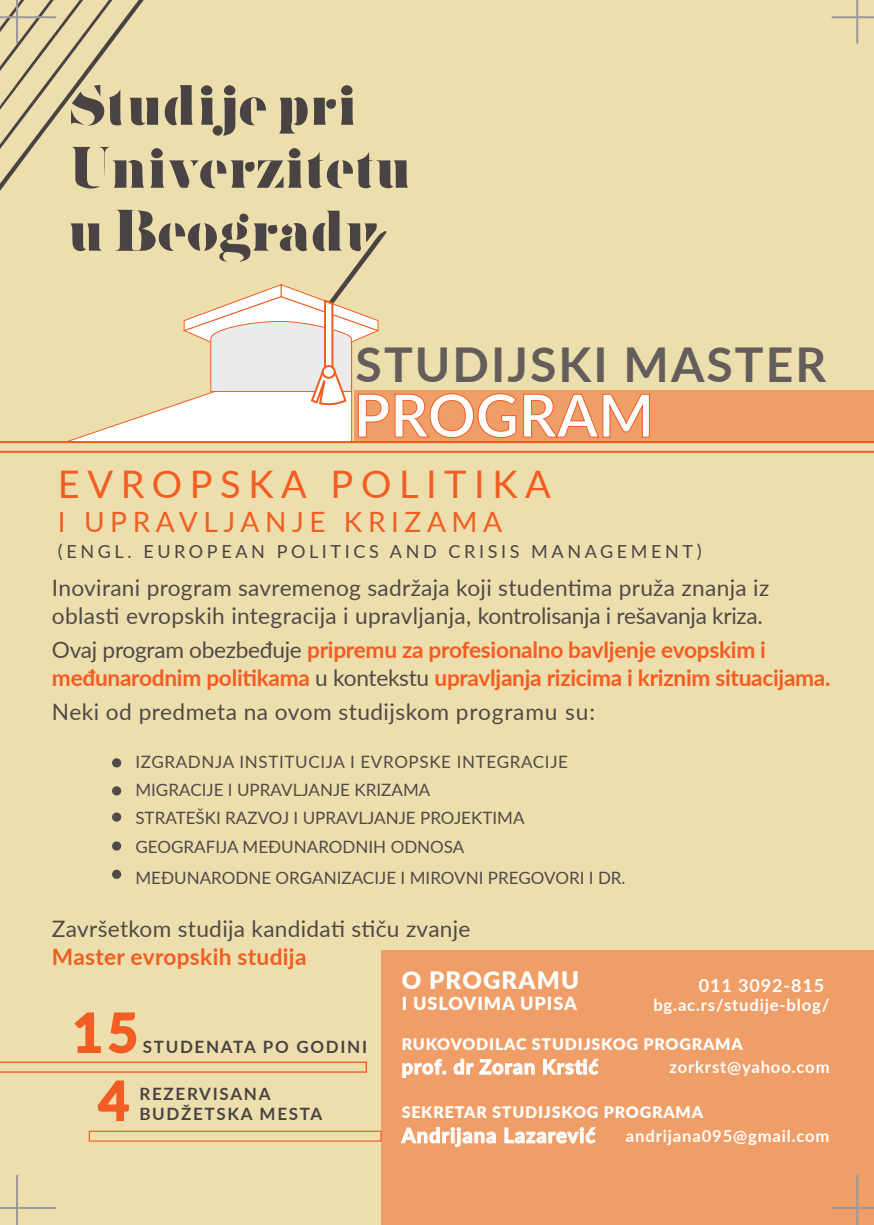
<style>
.page{position:relative;width:874px;height:1225px;background:#fff}
.page>*{position:absolute;margin:0;border:0;box-sizing:border-box;transform-origin:0 0}
.t1{font:700 59.2px "Lato";color:#fff}
.t2{font:700 53.2px "Lato";color:#f25d24}
.t3{font:700 48px "Lato";letter-spacing:.045em;color:#635e5b}
.t4{font:38px "Lato";letter-spacing:.2em;color:#f25d22}
.t5{font:28px "Lato";letter-spacing:.2em;color:#f25d22}
.t6{font:900 24px "Lato";letter-spacing:.05em;color:#fff}
.t7{font:22.6px/28.4px "Lato";letter-spacing:.015em;color:#504a48}
.t8{font:700 22.6px/27.2px "Lato";letter-spacing:-.015em;color:#f25d22}
.t9{font:700 22.6px "Lato";letter-spacing:.015em;color:#f25d22}
.t10{font:700 20.2px "Lato";letter-spacing:.05em;color:#fff}
.t11{font:700 19.8px "Lato";letter-spacing:.05em;color:#fff}
.t12{font:18px "Lato";letter-spacing:.2em;color:#494443}
.t13{font:900 18px "Lato";letter-spacing:.05em;color:#fff}
.t14{font:700 18px "Lato";letter-spacing:.05em;color:#fff}
.t15{font:17px/30.6px "Lato";color:#504a48}
.t16{font:17px/28px "Lato";letter-spacing:.03em;color:#504a48}
.t17{font:700 17px "Lato";letter-spacing:.1em;color:#494443}
.t18{font:700 16.6px "Lato";letter-spacing:.05em;color:#fff}
.t19{font:900 16px "Lato";letter-spacing:.05em;color:#fff}
.s1{font-weight:400;color:#504a48}
</style>
<div class="page">
<div style="left:0;top:0;width:873px;height:1225px;background:#eddfad"></div>
<svg style="left:97px;top:1080px;width:32px;height:41px"></svg>
<svg style="left:74px;top:1012px;width:63px;height:42px"></svg>
<svg style="left:0;top:1061px;width:367px;height:11px"></svg>
<div style="left:89px;top:1130px;width:292px;height:11px;border:1px solid #f25d22"></div>
<div style="left:380px;top:950px;width:493px;height:275px;background:#ef9e67"></div>
<svg style="left:402px;top:1058px;width:133px;height:20px"></svg>
<svg style="left:543px;top:1058px;width:56px;height:17px"></svg>
<svg style="left:400px;top:1127px;width:96px;height:20px"></svg>
<svg style="left:504px;top:1127px;width:92px;height:17px"></svg>
<svg style="left:0;top:0;width:873px;height:453px"></svg>
<svg style="left:322px;top:366px;width:12px;height:12px"></svg>
<div style="left:321px;top:365px;width:14px;height:14px;border:2px solid #f25d22;border-radius:50%"></div>
<hr style="left:16px;top:0;width:2px;height:44px;background:#9b999a">
<hr style="left:0;top:16px;width:56px;height:2px;background:#9b999a">
<hr style="left:855px;top:0;width:2px;height:44px;background:#9b999a">
<hr style="left:831px;top:16px;width:42px;height:2px;background:#9b999a">
<hr style="left:855px;top:1175px;width:2px;height:50px;background:#9b999a">
<hr style="left:831px;top:1207px;width:42px;height:2px;background:#9b999a">
<hr style="left:16px;top:1175px;width:2px;height:50px;background:#9b999a">
<hr style="left:0;top:1207px;width:56px;height:2px;background:#9b999a">
<div style="left:112px;top:758px;width:9px;height:9px;background:#504a48;border-radius:50%"></div>
<div style="left:112px;top:786px;width:9px;height:9px;background:#504a48;border-radius:50%"></div>
<div style="left:112px;top:812px;width:9px;height:9px;background:#504a48;border-radius:50%"></div>
<div style="left:112px;top:841px;width:9px;height:9px;background:#504a48;border-radius:50%"></div>
<div style="left:112px;top:869px;width:9px;height:10px;background:#504a48;border-radius:50%"></div>
<h3 class="t3" style="left:355px;top:329px;width:472px">STUDIJSKI MASTER</h3>
<h1 class="t1" style="left:353px;top:372px;width:302px">PROGRAM</h1>
<h3 class="t4" style="left:58px;top:457px;width:494px">EVROPSKA POLITIKA</h3>
<p class="t5" style="left:58px;top:501px;width:445px">I UPRAVLJANJE KRIZAMA</p>
<p class="t12" style="left:58px;top:538px;width:645px">(ENGL. EUROPEAN POLITICS AND CRISIS MANAGEMENT)</p>
<p class="t7" style="left:52px;top:572px;width:718px">Inovirani program savremenog sadržaja koji studentima pruža znanja iz oblasti evropskih integracija i upravljanja, kontrolisanja i rešavanja kriza.</p>
<p class="t8" style="left:52px;top:635px;width:779px"><span class="s1">Ovaj program obezbeđuje</span> pripremu za profesionalno bavljenje evopskim i međunarodnim politikama <span class="s1">u kontekstu</span> upravljanja rizicima i kriznim situacijama.</p>
<p class="t7" style="left:52px;top:696px;width:544px">Neki od predmeta na ovom studijskom programu su:</p>
<p class="t16" style="left:135px;top:747px;width:434px">IZGRADNJA INSTITUCIJA I EVROPSKE INTEGRACIJE<br>MIGRACIJE I UPRAVLJANJE KRIZAMA</p>
<p class="t15" style="left:135px;top:802px;width:390px">STRATEŠKI RAZVOJ I UPRAVLJANJE PROJEKTIMA</p>
<p class="t15" style="left:135px;top:831px;width:491px">GEOGRAFIJA MEĐUNARODNIH ODNOSA<br>MEĐUNARODNE ORGANIZACIJE I MIROVNI PREGOVORI I DR.</p>
<p class="t7" style="left:52px;top:914px;width:420px">Završetkom studija kandidati stiču zvanje</p>
<p class="t9" style="left:52px;top:940px;width:256px">Master evropskih studija</p>
<h2 class="t2" style="left:72px;top:993px;width:67px">15</h2>
<p class="t17" style="left:143px;top:1034px;width:226px">STUDENATA PO GODINI</p>
<p class="t17" style="left:139px;top:1081px;width:132px">REZERVISANA</p>
<h2 class="t2" style="left:98px;top:1061px;width:32px">4</h2>
<p class="t17" style="left:139px;top:1101px;width:184px">BUDŽETSKA MESTA</p>
<p class="t6" style="left:401px;top:962px;width:179px">O PROGRAMU</p>
<p class="t14" style="left:698px;top:972px;width:127px">011 3092-815</p>
<p class="t13" style="left:401px;top:990px;width:177px">I USLOVIMA UPISA</p>
<p class="t18" style="left:653px;top:992px;width:178px">bg.ac.rs/studije-blog/</p>
<p class="t19" style="left:401px;top:1032px;width:342px">RUKOVODILAC STUDIJSKOG PROGRAMA</p>
<p class="t11" style="left:401px;top:1052px;width:198px">prof. dr Zoran Krstić</p>
<p class="t18" style="left:669px;top:1055px;width:161px">zorkrst@yahoo.com</p>
<p class="t19" style="left:401px;top:1100px;width:303px">SEKRETAR STUDIJSKOG PROGRAMA</p>
<p class="t10" style="left:401px;top:1120px;width:195px">Andrijana Lazarević</p>
<p class="t18" style="left:625px;top:1124px;width:205px">andrijana095@gmail.com</p>
</div>
